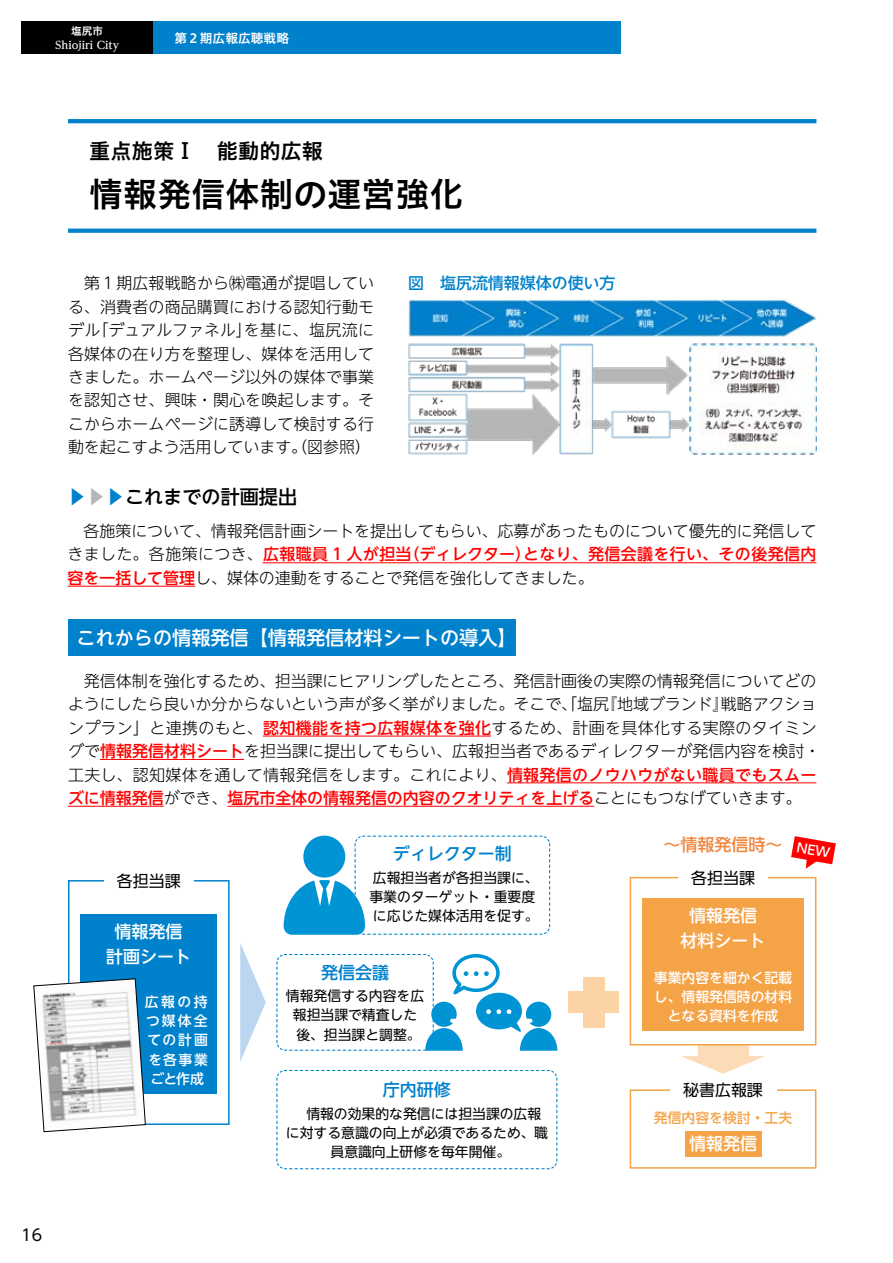
<style>
.page{position:relative;width:893px;height:1263px;background:#fff}
.page>*{position:absolute;margin:0;border:0;box-sizing:border-box;transform-origin:0 0}
.t1{font:34.05px "Hiragino UD Sans Std W6";color:#000}
.t2{font:21.3px "Hiragino UD Sans Std W6";color:#000}
.t3{font:500 19.2px "UD Shin Go NT Pro";color:#fff}
.t4{font:500 19.2px "UD Shin Go NT Pro";color:#000}
.t5{font:500 16.95px/25.5px "UD Shin Go NT Pro";color:#fff;text-align:center}
.t6{font:500 16.95px "UD Shin Go NT Pro";color:#0081cc}
.t7{font:500 16.95px "UD Shin Go NT Pro";color:#f08842}
.t8{font:300 15.9px/23.4px "UD Shin Go NT Pro";color:#000;text-align:justify}
.t9{font:15.9px "UD Shin Go Pro";color:#000}
.t10{font:500 15.9px "UD Shin Go NT Pro";color:#0081cc}
.t11{font:15.9px "UD Shin Go NT Pro";color:#000}
.t12{font:13.8px/19.2px "UD Shin Go NT Pro";color:#000;text-align:center}
.t13{font:500 13.8px/19.2px "UD Shin Go NT Pro";color:#fff;text-align:center}
.t14{font:500 13.8px/19.2px "UD Shin Go NT Pro";letter-spacing:.135em;color:#fff;text-align:center}
.t15{font:500 13.8px "UD Shin Go NT Pro";color:#f5a347}
.t16{font:12.75px "Hiragino UD Sans Std W6";color:#fff}
.t17{font:700 10.65px "UD Reimin Pro";color:#fff}
.t18{font:10.65px "Hiragino UD Sans Std W6";color:#fff}
.s1{font-family:"UD Shin Go NT Pro";font-weight:500}
.s2{color:#0081cc}
.s3{color:#b5b6b6}
.s4{font-weight:500;color:#f00}
</style>
<div class="page">
<div style="left:153px;top:21px;width:468px;height:33px;background:#0081cc"></div>
<div style="left:21px;top:21px;width:132px;height:33px;background:#000"></div>
<svg style="left:68px;top:119px;width:748px;height:4px;background:#0483cc"></svg>
<svg style="left:68px;top:229px;width:748px;height:4px;background:#0b86ce"></svg>
<hr style="left:263px;top:562px;width:553px;height:1px;background:#f00">
<hr style="left:68px;top:586px;width:127px;height:1px;background:#f00">
<div style="left:68px;top:620px;width:448px;height:36px;background:#0081cc"></div>
<hr style="left:263px;top:736px;width:228px;height:1px;background:#f00">
<hr style="left:100px;top:759px;width:144px;height:1px;background:#f00">
<hr style="left:507px;top:782px;width:309px;height:1px;background:#f00">
<hr style="left:68px;top:806px;width:96px;height:1px;background:#f00">
<hr style="left:227px;top:806px;width:367px;height:1px;background:#f00">
<svg style="left:240px;top:943px;width:26px;height:119px"></svg>
<div style="left:68px;top:880px;width:162px;height:245px;background:#fff;border:1px solid #0081cc"></div>
<div style="left:104px;top:873px;width:89px;height:16px;background:#fff"></div>
<div style="left:81px;top:914px;width:136px;height:180px;background:#0081cc"></div>
<svg style="left:33px;top:978px;width:113px;height:154px"></svg>
<svg style="left:276px;top:954px;width:281px;height:97px"></svg>
<svg style="left:284px;top:835px;width:267px;height:100px"></svg>
<svg style="left:276px;top:1070px;width:282px;height:100px"></svg>
<div style="left:698px;top:1045px;width:50px;height:13px;background:#fcdcb7"></div>
<svg style="left:681px;top:1056px;width:84px;height:17px"></svg>
<div style="left:630px;top:1089px;width:186px;height:80px;background:#fff;border:1px solid #f5a347"></div>
<div style="left:670px;top:1082px;width:106px;height:16px;background:#fff"></div>
<div style="left:685px;top:1131px;width:76px;height:25px;background:#f5a347"></div>
<div style="left:630px;top:877px;width:186px;height:168px;background:#fff;border:1px solid #f5a347"></div>
<div style="left:678px;top:870px;width:90px;height:15px;background:#fff"></div>
<div style="left:642px;top:898px;width:162px;height:133px;background:#f5a347"></div>
<div style="left:583px;top:977px;width:21px;height:51px;background:#fbd3a4"></div>
<div style="left:568px;top:992px;width:51px;height:21px;background:#fbd3a4"></div>
<img style="left:408px;top:300px;width:408px;height:155px">
<svg style="left:791px;top:836px;width:45px;height:33px"></svg>
<p class="t18" style="left:71px;top:23px;width:33px">塩尻市</p>
<p class="t17" style="left:55px;top:36px;width:65px">Shiojiri City</p>
<p class="t16" style="left:174px;top:28px;width:116px">第２期広報広聴戦略</p>
<h2 class="t2" style="left:89px;top:135px;width:235px">重点施策<span class="s1">Ⅰ</span>　能動的広報</h2>
<h1 class="t1" style="left:89px;top:169px;width:376px">情報発信体制の運営強化</h1>
<p class="t8" style="left:68px;top:271px;width:308px">　第１期広報戦略から㈱電通が提唱している、消費者の商品購買における認知行動モデル「デュアルファネル」を基に、塩尻流に各媒体の在り方を整理し、媒体を活用してきました。ホームページ以外の媒体で事業を認知させ、興味・関心を喚起します。そこからホームページに誘導して検討する行動を起こすよう活用しています。（図参照）</p>
<p class="t4" style="left:68px;top:481px;width:231px"><span class="s2">▶</span><span class="s3">▶</span><span class="s2">▶</span>これまでの計画提出</p>
<p class="t8" style="left:68px;top:519px;width:750px">　各施策について、情報発信計画シートを提出してもらい、応募があったものについて優先的に発信してきました。各施策につき、<span class="s4">広報職員 1 人が担当（ディレクター）となり、発信会議を行い、その後発信内容を一括して管理</span>し、媒体の連動をすることで発信を強化してきました。</p>
<p class="t10" style="left:408px;top:270px;width:209px">図　塩尻流情報媒体の使い方</p>
<p class="t3" style="left:77px;top:622px;width:442px">これからの情報発信【情報発信材料シートの導入】</p>
<p class="t8" style="left:68px;top:669px;width:754px;text-align:left">　発信体制を強化するため、担当課にヒアリングしたところ、発信計画後の実際の情報発信についてどのようにしたら良いか分からないという声が多く挙がりました。そこで、「塩尻『地域ブランド』戦略アクションプラン」と連携のもと、<span class="s4">認知機能を持つ広報媒体を強化</span>するため、計画を具体化する実際のタイミングで<span class="s4">情報発信材料シート</span>を担当課に提出してもらい、広報担当者であるディレクターが発信内容を検討・工夫し、認知媒体を通して情報発信をします。これにより、<span class="s4">情報発信のノウハウがない職員でもスムーズに情報発信</span>ができ、<span class="s4">塩尻市全体の情報発信の内容のクオリティを上げる</span>ことにもつなげていきます。</p>
<p class="t9" style="left:117px;top:868px;width:65px">各担当課</p>
<p class="t5" style="left:106px;top:918px;width:87px">情報発信計画シート</p>
<p class="t14" style="left:145px;top:992px;width:65px">広報の持つ媒体全ての計画を各事業ごと作成</p>
<p class="t6" style="left:393px;top:840px;width:121px">ディレクター制</p>
<p class="t12" style="left:369px;top:868px;width:171px;text-align:left">広報担当者が各担当課に、事業のターゲット・重要度に応じた媒体活用を促す。</p>
<p class="t6" style="left:321px;top:958px;width:70px">発信会議</p>
<p class="t12" style="left:286px;top:986px;width:140px">情報発信する内容を広報担当課で精査した後、担当課と調整。</p>
<p class="t6" style="left:383px;top:1076px;width:70px">庁内研修</p>
<p class="t12" style="left:286px;top:1103px;width:263px">　情報の効果的な発信には担当課の広報に対する意識の向上が必須であるため、職員意識向上研修を毎年開催。</p>
<p class="t7" style="left:663px;top:830px;width:121px">～情報発信時～</p>
<p class="t9" style="left:691px;top:865px;width:65px">各担当課</p>
<p class="t5" style="left:680px;top:902px;width:87px">情報発信材料シート</p>
<p class="t13" style="left:654px;top:967px;width:140px">事業内容を細かく記載し、情報発信時の材料となる資料を作成</p>
<p class="t9" style="left:683px;top:1077px;width:81px">秘書広報課</p>
<p class="t15" style="left:654px;top:1106px;width:140px">発信内容を検討・工夫</p>
<p class="t5" style="left:689px;top:1130px;width:70px">情報発信</p>
<p class="t11" style="left:21px;top:1222px;width:23px">16</p>
</div>
